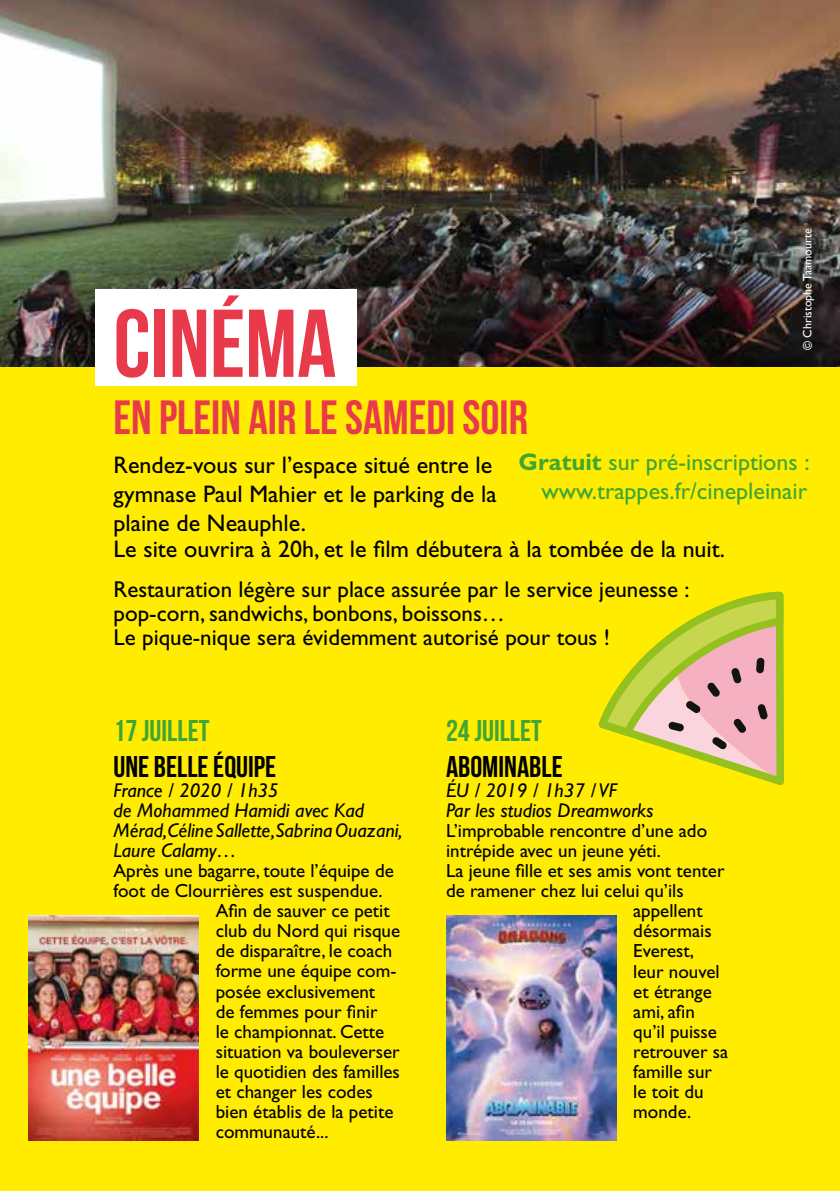
<style>
.page{position:relative;width:840px;height:1191px;background:#fff}
.page>*{position:absolute;margin:0;border:0;box-sizing:border-box;transform-origin:0 0}
.t1{font:700 96px "Bebas Neue";color:#e83a4b}
.t2{font:700 48px "Bebas Neue";color:#e83a4b}
.t3{font:30px "Bebas Neue";color:#000}
.t4{font:30px "Bebas Neue";color:#3fa535}
.t5{font:24px/28.8px "Gill Sans Std";color:#000}
.t6{font:24px/28.8px "Gill Sans Std";color:#3fa535;text-align:right}
.t7{font:23px/24px "Gill Sans Std";color:#000}
.t8{font:italic 20px/20px "Gill Sans Std";color:#000}
.t9{font:19px "Gill Sans Std";color:#000}
.t10{font:12px "Gill Sans";color:#fff}
.s1{font-weight:700}
</style>
<div class="page">
<hr style="left:839px;top:0;width:1px;height:1191px;background:#ffec00">
<div style="left:0;top:0;width:839px;height:1191px;background:#ffec00"></div>
<img style="left:0;top:0;width:839px;height:367px">
<img style="left:446px;top:915px;width:170px;height:225px">
<img style="left:28px;top:915px;width:170px;height:225px">
<div style="left:95px;top:290px;width:261px;height:96px;background:#fff"></div>
<svg style="left:598px;top:592px;width:186px;height:193px"></svg>
<p class="t10" style="left:799px;top:350px;width:123px;rotate:-90deg">© Christophe Taamourte</p>
<h1 class="t1" style="left:113px;top:291px;width:224px">CINÉMA</h1>
<h2 class="t2" style="left:113px;top:391px;width:416px">EN PLEIN AIR LE SAMEDI SOIR</h2>
<p class="t5" style="left:113px;top:451px;width:384px">Rendez-vous sur l’espace situé entre le gymnase Paul Mahier et le parking de la plaine de Neauphle.</p>
<p class="t5" style="left:113px;top:534px;width:612px">Le site ouvrira à 20h, et le film débutera à la tombée de la nuit.</p>
<p class="t7" style="left:113px;top:577px;width:577px">Restauration légère sur place assurée par le service jeunesse : pop-corn, sandwichs, bonbons, boissons…<br>Le pique-nique sera évidemment autorisé pour tous !</p>
<p class="t6" style="left:518px;top:448px;width:292px"><span class="s1">Gratuit</span> sur pré-inscriptions : www.trappes.fr/cinepleinair</p>
<h3 class="t4" style="left:113px;top:714px;width:97px">17 JUILLET</h3>
<h3 class="t3" style="left:113px;top:750px;width:164px">UNE BELLE ÉQUIPE</h3>
<p class="t8" style="left:113px;top:780px;width:290px">France / 2020 / 1h35<br>de Mohammed Hamidi avec Kad<br>Mérad,Céline Sallette,Sabrina Ouazani,<br>Laure Calamy…</p>
<p class="t9" style="left:113px;top:860px;width:282px">Après une bagarre, toute l’équipe de</p>
<p class="t9" style="left:113px;top:880px;width:270px">foot de Clourrières est suspendue.</p>
<p class="t9" style="left:215px;top:900px;width:175px">Afin de sauver ce petit</p>
<p class="t9" style="left:215px;top:920px;width:186px">club du Nord qui risque</p>
<p class="t9" style="left:215px;top:940px;width:178px">de disparaître, le coach</p>
<p class="t9" style="left:215px;top:960px;width:182px">forme une équipe com-</p>
<p class="t9" style="left:215px;top:980px;width:161px">posée exclusivement</p>
<p class="t9" style="left:215px;top:1000px;width:163px">de femmes pour finir</p>
<p class="t9" style="left:215px;top:1020px;width:170px">le championnat. Cette</p>
<p class="t9" style="left:215px;top:1040px;width:185px">situation va bouleverser</p>
<p class="t9" style="left:215px;top:1060px;width:186px">le quotidien des familles</p>
<p class="t9" style="left:215px;top:1080px;width:158px">et changer les codes</p>
<p class="t9" style="left:215px;top:1100px;width:179px">bien établis de la petite</p>
<p class="t9" style="left:215px;top:1120px;width:114px">communauté...</p>
<h3 class="t4" style="left:446px;top:714px;width:97px">24 JUILLET</h3>
<h3 class="t3" style="left:446px;top:750px;width:118px">ABOMINABLE</h3>
<p class="t8" style="left:446px;top:780px;width:209px">ÉU / 2019 / 1h37 / VF<br>Par les studios Dreamworks</p>
<p class="t9" style="left:446px;top:820px;width:262px">L’improbable rencontre d’une ado</p>
<p class="t9" style="left:446px;top:840px;width:216px">intrépide avec un jeune yéti.</p>
<p class="t9" style="left:446px;top:860px;width:280px">La jeune fille et ses amis vont tenter</p>
<p class="t9" style="left:446px;top:880px;width:239px">de ramener chez lui celui qu’ils</p>
<p class="t9" style="left:633px;top:900px;width:71px">appellent</p>
<p class="t9" style="left:633px;top:920px;width:80px">désormais</p>
<p class="t9" style="left:633px;top:940px;width:62px">Everest,</p>
<p class="t9" style="left:633px;top:960px;width:88px">leur nouvel</p>
<p class="t9" style="left:633px;top:980px;width:80px">et étrange</p>
<p class="t9" style="left:633px;top:1000px;width:63px">ami, afin</p>
<p class="t9" style="left:633px;top:1020px;width:85px">qu’il puisse</p>
<p class="t9" style="left:633px;top:1040px;width:96px">retrouver sa</p>
<p class="t9" style="left:633px;top:1060px;width:80px">famille sur</p>
<p class="t9" style="left:633px;top:1080px;width:72px">le toit du</p>
<p class="t9" style="left:633px;top:1100px;width:59px">monde.</p>
</div>
